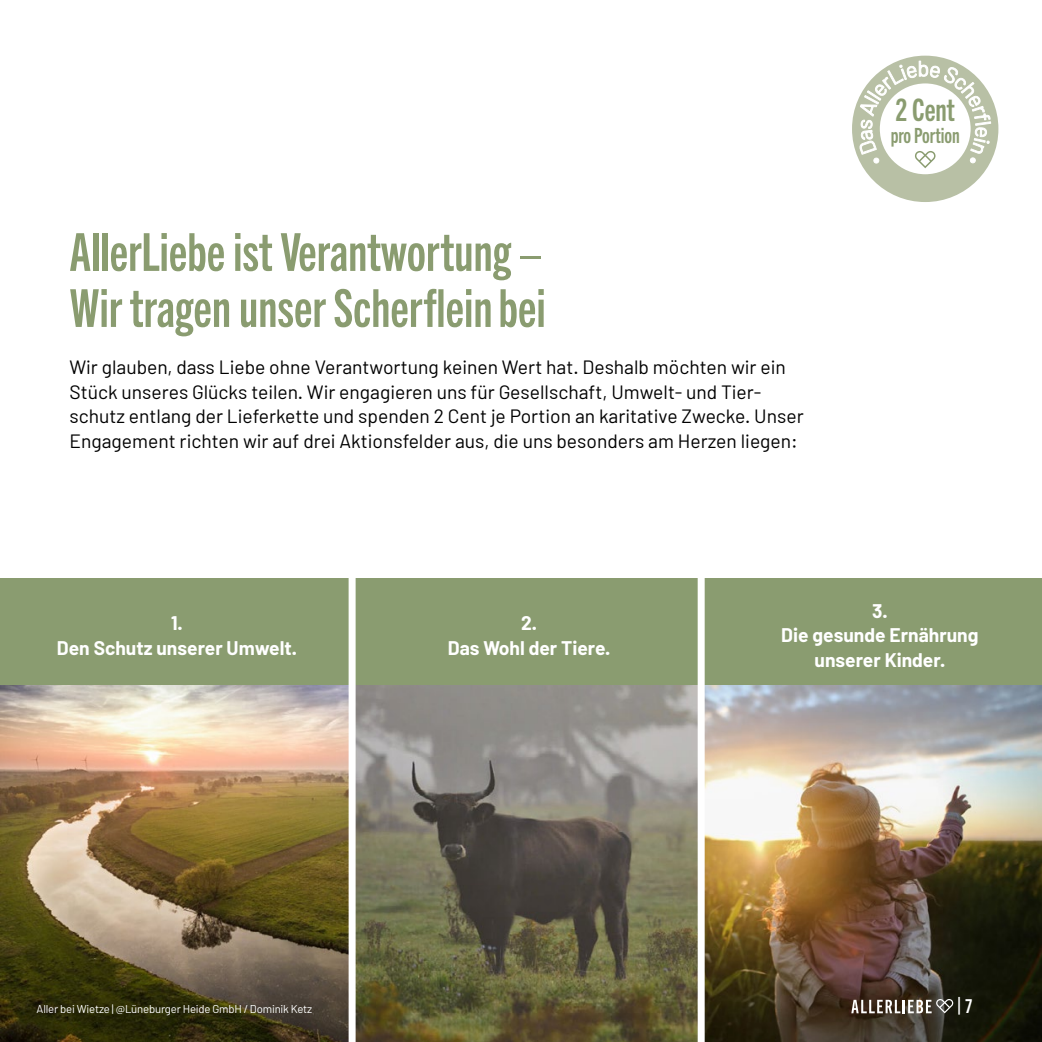
<style>
.page{position:relative;width:1042px;height:1042px;background:#fff}
.page>*{position:absolute;margin:0;border:0;box-sizing:border-box;transform-origin:0 0}
.t1{font:52.5px/56px "Trade Gothic Next LT Pro Bd Cm";color:#8a9c70}
.t2{font:31.15px "Trade Gothic Next LT Pro Bd Cm";color:#8a9c70}
.t3{font:21px "Trade Gothic Next LT Pro Bd Cm";letter-spacing:-.005em;color:#8a9c70}
.t4{font:21px "Barlow";color:#fff}
.t5{font:19.25px/24.5px "Barlow";color:#000}
.t6{font:700 19.25px/24.5px "Barlow";color:#fff;text-align:center}
.t7{font:11.38px "Barlow";letter-spacing:-.015em;color:#fff}
.s1{font-family:"Trade Gothic Next LT Pro Bd Cm";font-size:19.25px}
</style>
<div class="page">
<div style="left:0;top:578px;width:1042px;height:109px;background:#8a9c70"></div>
<img style="left:0;top:686px;width:349px;height:356px">
<img style="left:356px;top:686px;width:342px;height:356px">
<img style="left:705px;top:686px;width:337px;height:356px">
<div style="left:349px;top:545px;width:7px;height:497px;background:#fff"></div>
<div style="left:698px;top:545px;width:7px;height:497px;background:#fff"></div>
<svg style="left:851px;top:999px;width:102px;height:14px"></svg>
<div style="left:852px;top:56px;width:146px;height:146px;border:28px solid #b8c0a5;border-radius:50%"></div>
<svg style="left:859px;top:55px;width:132px;height:113px"></svg>
<h1 class="t1" style="left:69px;top:221px;width:478px">AllerLiebe ist Verantwortung –<br>Wir tragen unser Scherflein bei</h1>
<p class="t5" style="left:69px;top:355px;width:736px">Wir glauben, dass Liebe ohne Verantwortung keinen Wert hat. Deshalb möchten wir ein Stück unseres Glücks teilen. Wir engagieren uns für Gesellschaft, Umwelt- und Tier&shy;schutz entlang der Lieferkette und spenden 2 Cent je Portion an karitative Zwecke. Unser Engagement richten wir auf drei Aktionsfelder aus, die uns besonders am Herzen liegen:</p>
<h2 class="t2" style="left:895px;top:89px;width:61px">2 Cent</h2>
<p class="t3" style="left:891px;top:122px;width:70px">pro Portion</p>
<p class="t6" style="left:57px;top:611px;width:242px">1.<br>Den Schutz unserer Umwelt.</p>
<p class="t6" style="left:448px;top:611px;width:164px">2.<br>Das Wohl der Tiere.</p>
<p class="t7" style="left:37px;top:1002px;width:277px">Aller bei Wietze | @Lüneburger Heide GmbH / Dominik Ketz</p>
<p class="t6" style="left:781px;top:598px;width:199px">3.<br>Die gesunde Ernährung unserer Kinder.</p>
<p class="t4" style="left:957px;top:993px;width:17px">| <span class="s1">7</span></p>
</div>
